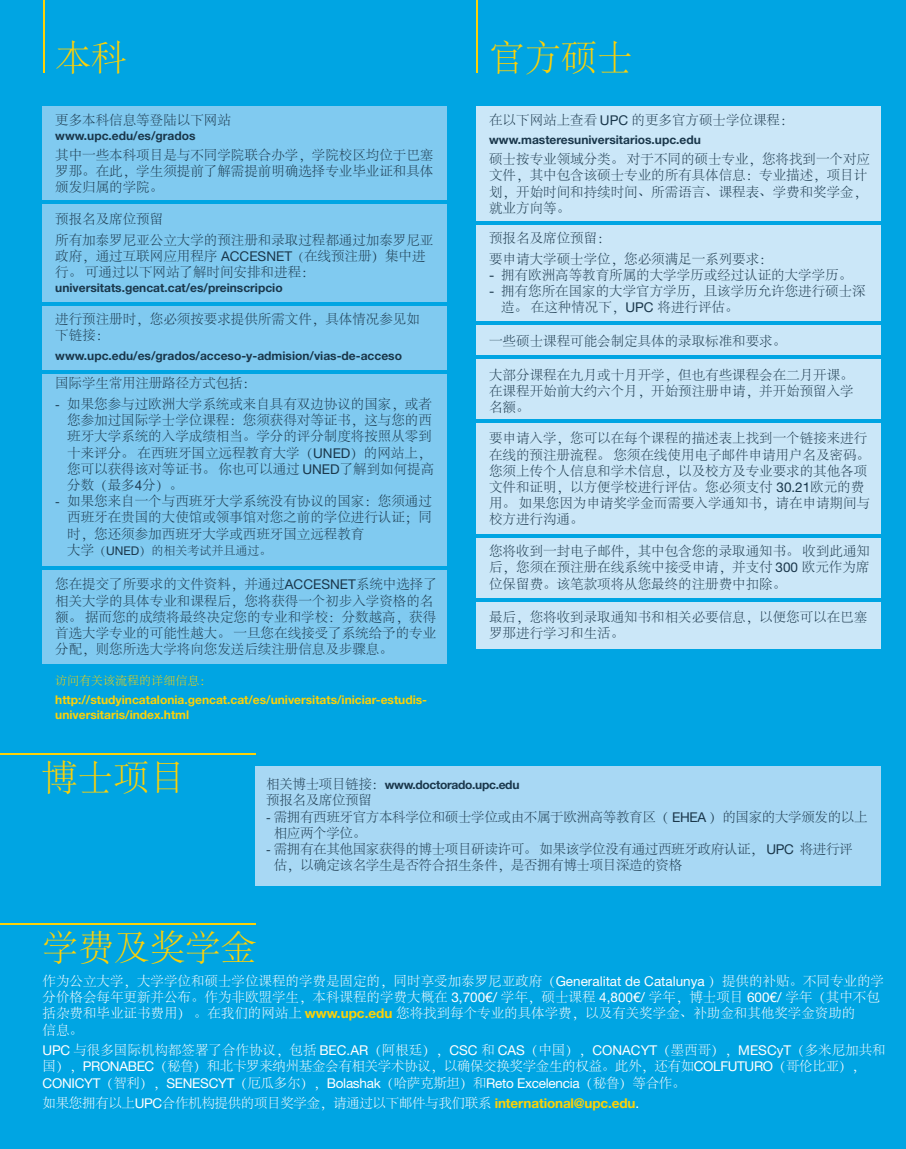
<style>
.page{position:relative;width:906px;height:1149px;background:#fff}
.page>*{position:absolute;margin:0;border:0;box-sizing:border-box;transform-origin:0 0}
.t1{font:300 36px "Adobe Song Std";color:#fed105}
.t2{font:300 13.5px/16.2px "Adobe Song Std";color:#1a374b}
.t3{font:300 13.5px/16.2px "Adobe Song Std";color:#fff}
.t4{font:300 13.5px/16.2px "Adobe Song Std";letter-spacing:-.025em;color:#fff}
.t5{font:300 13.5px/16.2px "Adobe Song Std";letter-spacing:-.025em;color:#1a374b}
.t6{font:13.5px "Helvetica Neue LT Std";letter-spacing:-.02em;color:#fff}
.t7{font:700 12px "Helvetica Neue LT Std";color:#1a374b}
.t8{font:700 12px/15px "Helvetica Neue LT Std";color:#fed105}
.t9{font:700 12px "Helvetica Neue LT Std";letter-spacing:-.025em;color:#1a374b}
.t10{font:300 12px "Adobe Song Std";color:#1a374b}
.t11{font:300 12px "Adobe Song Std";color:#fed105}
.s1{font-family:"Helvetica Neue LT Std";font-weight:400}
.s2{font-size:12px}
.s3{font-family:"Helvetica Neue LT Std";font-weight:400;font-size:12px}
.s4{font-size:13.5px}
.s5{font-family:"Adobe Song Std";font-weight:300;font-size:13.5px}
.s6{font-family:"Helvetica Neue LT Std";font-weight:700;color:#fed105}
.s7{font-family:"Adobe Song Std";font-weight:300}
</style>
<div class="page">
<div style="left:0;top:0;width:906px;height:1148px;background:#00a5e3"></div>
<hr style="left:476px;top:0;width:2px;height:72px;background:#fed105">
<hr style="left:43px;top:0;width:1px;height:72px;background:#fed105">
<div style="left:476px;top:106px;width:404px;height:115px;background:#cbe7f8"></div>
<div style="left:476px;top:225px;width:404px;height:96px;background:#cbe7f8"></div>
<div style="left:476px;top:325px;width:404px;height:30px;background:#cbe7f8"></div>
<div style="left:476px;top:359px;width:404px;height:60px;background:#cbe7f8"></div>
<div style="left:476px;top:538px;width:404px;height:59px;background:#cbe7f8"></div>
<div style="left:476px;top:602px;width:404px;height:46px;background:#cbe7f8"></div>
<div style="left:255px;top:765px;width:625px;height:119px;background:#a8d8f4"></div>
<div style="left:476px;top:423px;width:404px;height:111px;background:#cbe7f8"></div>
<div style="left:43px;top:106px;width:403px;height:94px;background:#80caf0"></div>
<div style="left:43px;top:204px;width:403px;height:98px;background:#80caf0"></div>
<div style="left:43px;top:306px;width:403px;height:64px;background:#80caf0"></div>
<div style="left:43px;top:374px;width:403px;height:192px;background:#80caf0"></div>
<div style="left:43px;top:570px;width:403px;height:93px;background:#80caf0"></div>
<hr style="left:0;top:923px;width:255px;height:1px;background:#fed105">
<hr style="left:0;top:753px;width:255px;height:1px;background:#fed105">
<h1 class="t1" style="left:55px;top:38px;width:74px">本科</h1>
<h1 class="t1" style="left:489px;top:38px;width:145px">官方硕士</h1>
<p class="t2" style="left:489px;top:112px;width:306px">在以下网站上查看 <span class="s1">UPC</span> 的更多官方硕士学位课程：</p>
<p class="t7" style="left:489px;top:132px;width:213px">www.masteresuniversitarios.upc.edu</p>
<p class="t2" style="left:489px;top:152px;width:382px">硕士按专业领域分类。 对于不同的硕士专业，您将找到一个对应文件，其中包含该硕士专业的所有具体信息：专业描述，项目计划，开始时间和持续时间、所需语言、课程表、学费和奖学金，就业方向等。</p>
<p class="t2" style="left:489px;top:229px;width:285px;line-height:20.4px">预报名及席位预留：<br>要申请大学硕士学位，您必须满足一系列要求：</p>
<p class="t2" style="left:489px;top:267px;width:365px"><span class="s1">-</span> 拥有欧洲高等教育所属的大学学历或经过认证的大学学历。</p>
<p class="t2" style="left:501px;top:284px;width:366px;text-indent:-12px"><span class="s1">-</span> 拥有您所在国家的大学官方学历，且该学历允许您进行硕士深造。 在这种情况下，<span class="s1">UPC</span> 将进行评估。</p>
<p class="t2" style="left:489px;top:333px;width:298px">一些硕士课程可能会制定具体的录取标准和要求。</p>
<p class="t2" style="left:489px;top:367px;width:366px;text-align:justify">大部分课程在九月或十月开学，但也有些课程会在二月开课。在课程开始前大约六个月，开始预注册申请，并开始预留入学名额。</p>
<p class="t2" style="left:55px;top:112px;width:177px">更多本科信息等登陆以下网站</p>
<p class="t7" style="left:55px;top:128px;width:142px">www.upc.edu/es/grados</p>
<p class="t2" style="left:55px;top:147px;width:379px;text-align:justify">其中一些本科项目是与不同学院联合办学，学院校区均位于巴塞罗那。在此，学生须提前了解需提前明确选择专业毕业证和具体颁发归属的学院。</p>
<p class="t2" style="left:55px;top:209px;width:379px;line-height:20.4px">预报名及席位预留<br>所有加泰罗尼亚公立大学的预注册和录取过程都通过加泰罗尼亚</p>
<p class="t2" style="left:55px;top:248px;width:372px">政府，通过互联网应用程序 <span class="s1">ACCESNET</span><span class="s2">（</span>在线预注册）集中进行。 可通过以下网站了解时间安排和进程：</p>
<p class="t7" style="left:55px;top:280px;width:229px">universitats.gencat.cat/es/preinscripcio</p>
<p class="t2" style="left:55px;top:311px;width:366px">进行预注册时，您必须按要求提供所需文件，具体情况参见如下链接：</p>
<p class="t7" style="left:55px;top:348px;width:348px">www.upc.edu/es/grados/acceso-y-admision/vias-de-acceso</p>
<p class="t2" style="left:55px;top:376px;width:202px">国际学生常用注册路径方式包括：</p>
<p class="t2" style="left:67px;top:396px;width:368px;text-indent:-12px"><span class="s3">-</span> 如果您参与过欧洲大学系统或来自具有双边协议的国家，或者您参加过国际学士学位课程：您须获得对等证书，这与您的西班牙大学系统的入学成绩相当。学分的评分制度将按照从零到十来评分。 在西班牙国立远程教育大学（<span class="s1">UNED</span>）的网站上，您可以获得该对等证书。 你也可以通过 <span class="s1">UNED</span>了解到如何提高分数（最多<span class="s1">4</span>分）。</p>
<p class="t2" style="left:67px;top:493px;width:366px;text-align:justify;text-indent:-12px"><span class="s3">-</span> 如果您来自一个与西班牙大学系统没有协议的国家：您须通过西班牙在贵国的大使馆或领事馆对您之前的学位进行认证；同时，您还须参加西班牙大学或西班牙国立远程教育</p>
<p class="t10" style="left:67px;top:543px;width:206px"><span class="s4">大学</span>（<span class="s1">UNED</span>）的相关考试并且通过。</p>
<p class="t2" style="left:55px;top:576px;width:383px">您在提交了所要求的文件资料，并通过<span class="s1">ACCESNET</span>系统中选择了相关大学的具体专业和课程后，您将获得一个初步入学资格的名额。 据而您的成绩将最终决定您的专业和学校：分数越高，获得首选大学专业的可能性越大。 一旦您在线接受了系统给予的专业分配，则您所选大学将向您发送后续注册信息及步骤息。</p>
<p class="t11" style="left:55px;top:674px;width:157px">访问有关该流程的详细信息：</p>
<p class="t8" style="left:55px;top:692px;width:373px">http://studyincatalonia.gencat.cat/es/universitats/iniciar-estudis&shy;universitaris/index.html</p>
<h1 class="t1" style="left:41px;top:758px;width:145px">博士项目</h1>
<p class="t2" style="left:489px;top:431px;width:382px">要申请入学，您可以在每个课程的描述表上找到一个链接来进行在线的预注册流程。 您须在线使用电子邮件申请用户名及密码。您须上传个人信息和学术信息，以及校方及专业要求的其他各项文件和证明，以方便学校进行评估。您必须支付 <span class="s1">30.21</span>欧元的费用。 如果您因为申请奖学金而需要入学通知书，请在申请期间与校方进行沟通。</p>
<p class="t2" style="left:489px;top:543px;width:382px;text-align:justify">您将收到一封电子邮件，其中包含您的录取通知书。 收到此通知后，您须在预注册在线系统中接受申请，并支付 <span class="s1">300</span> 欧元作为席位保留费。该笔款项将从您最终的注册费中扣除。</p>
<p class="t2" style="left:489px;top:609px;width:379px">最后，您将收到录取通知书和相关必要信息，以便您可以在巴塞罗那进行学习和生活。</p>
<p class="t9" style="left:266px;top:777px;width:255px"><span class="s5">相关博士项目链接：</span>www.doctorado.upc.edu</p>
<p class="t5" style="left:266px;top:792px;width:107px">预报名及席位预留</p>
<p class="t5" style="left:274px;top:808px;width:595px;text-indent:-8px"><span class="s3">-</span> 需拥有西班牙官方本科学位和硕士学位或由不属于欧洲高等教育区（ <span class="s1">EHEA</span> ）的国家的大学颁发的以上相应两个学位。</p>
<p class="t5" style="left:274px;top:841px;width:580px;text-indent:-7px"><span class="s3">-</span> 需拥有在其他国家获得的博士项目研读许可。 如果该学位没有通过西班牙政府认证， <span class="s1">UPC</span> 将进行评估，以确定该名学生是否符合招生条件，是否拥有博士项目深造的资格</p>
<h1 class="t1" style="left:43px;top:928px;width:216px">学费及奖学金</h1>
<p class="t3" style="left:43px;top:973px;width:843px">作为公立大学，大学学位和硕士学位课程的学费是固定的，同时享受加泰罗尼亚政府（<span class="s1">Generalitat de Catalunya</span> ）提供的补贴。不同专业的学分价格会每年更新并公布。作为非欧盟学生，本科课程的学费大概在 <span class="s1">3,700€/</span> 学年，硕士课程 <span class="s1">4,800€/</span> 学年，博士项目 <span class="s1">600€/</span> 学年（其中不包括杂费和毕业证书费用） 。在我们的网站上 <span class="s6">www.upc.edu</span> 您将找到每个专业的具体学费，以及有关奖学金、补助金和其他奖学金资助的<br>信息。</p>
<p class="t4" style="left:43px;top:1042px;width:844px"><span class="s1">UPC</span> 与很多国际机构都签署了合作协议，包括 <span class="s1">BEC.AR</span>（阿根廷），<span class="s1">CSC</span> 和 <span class="s1">CAS</span>（中国），<span class="s1">CONACYT</span>（墨西哥），<span class="s1">MESCyT</span>（多米尼加共和国），<span class="s1">PRONABEC</span>（秘鲁）和北卡罗来纳州基金会有相关学术协议，以确保交换奖学金生的权益。此外，还有如<span class="s1">COLFUTURO</span>（哥伦比亚），</p>
<p class="t6" style="left:43px;top:1074px;width:644px">CONICYT<span class="s7">（智利），</span>SENESCYT<span class="s7">（厄瓜多尔），</span>Bolashak<span class="s7">（哈萨克斯坦）和</span>Reto Excelencia<span class="s7">（秘鲁）等合作。</span></p>
<p class="t4" style="left:43px;top:1095px;width:598px">如果您拥有以上<span class="s1">UPC</span>合作机构提供的项目奖学金，请通过以下邮件与我们联系 <span class="s6">international@upc.edu</span><span class="s1">.</span></p>
</div>
